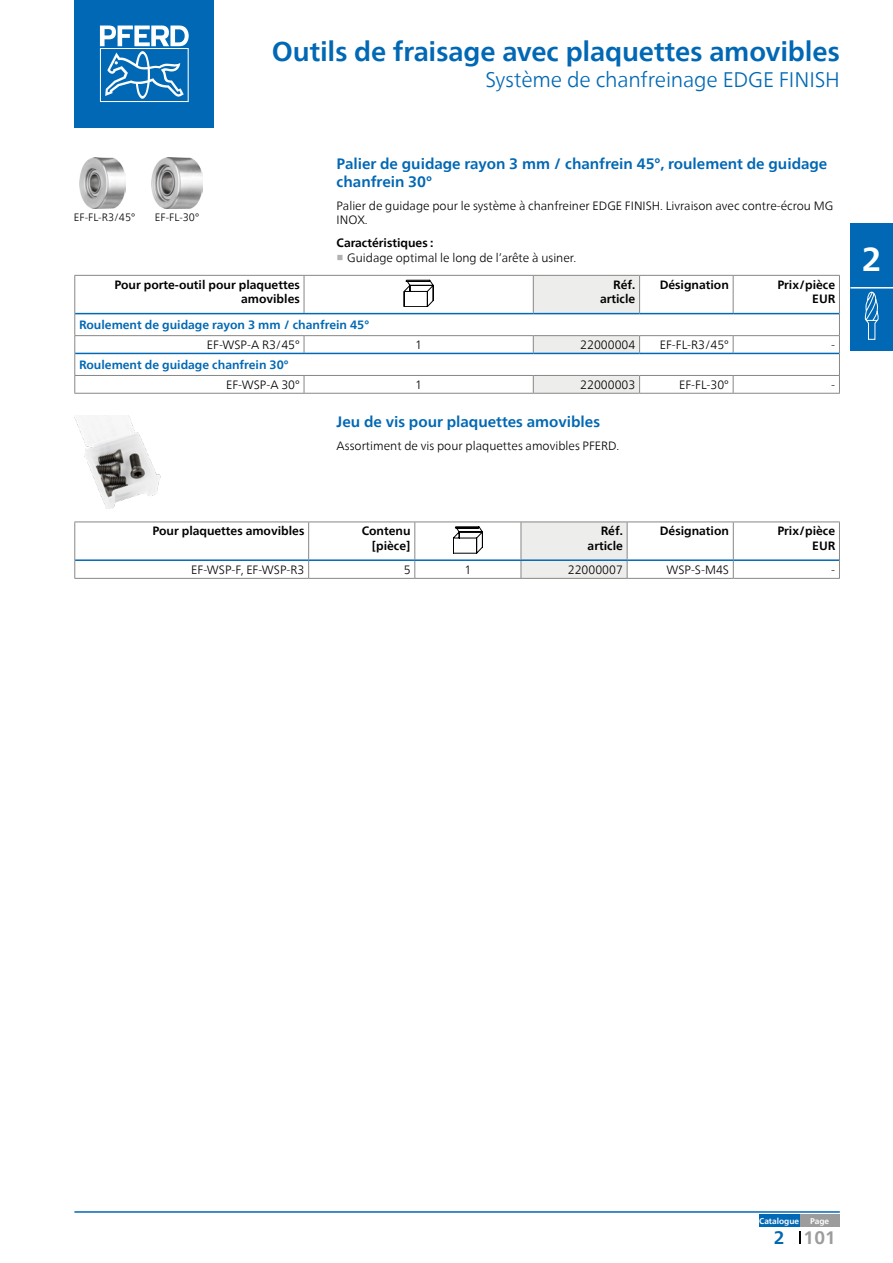
<style>
.page{position:relative;width:893px;height:1263px;background:#fff}
.page>*{position:absolute;margin:0;border:0;box-sizing:border-box;transform-origin:0 0}
.t1{font:700 33px "Neue Frutiger World";color:#fff}
.Headline{font:700 27px "Neue Frutiger World";letter-spacing:-.005em;color:#0068b4}
.Subheadline{font:300 21px "Neue Frutiger World";letter-spacing:-.01em;color:#0068b4}
.t2{font:700 18px "Neue Frutiger World";color:#9c9c9c}
.t3{font:700 18px "Neue Frutiger World";color:#0068b4}
.Produktgruppe{font:700 15px/18px "Neue Frutiger World";color:#0068b4}
.FT_Spaltenspanne{font:300 12px/14.4px "Neue Frutiger World";color:#000}
.Spaltenkopf_rechts{font:700 12px/14.4px "Neue Frutiger World";color:#000;text-align:right}
.Spaltenwert_rechts{font:300 12px "Neue Frutiger World";color:#000}
.Zwischenueberschrift{font:700 12px "Neue Frutiger World";color:#0068b4}
.Artikelnummer{font:300 12px "Neue Frutiger World";color:#000}
.Ueberschrift{font:700 12px "Neue Frutiger World";color:#000}
.Spaltenwert_zentriert{font:300 12px "Neue Frutiger World";color:#000}
.Preis{font:300 12px "Neue Frutiger World";color:#000}
.cIMG{font:300 10.65px "Neue Frutiger World";color:#000}
.t4{font:700 8.25px "Neue Frutiger World";color:#fff}
.s1{font-family:"Arial Unicode MS";font-weight:700;color:#b2b2b2}
</style>
<div class="page">
<hr style="left:74px;top:1211px;width:766px;height:2px;background:#0068b4">
<div style="left:74px;top:0;width:140px;height:128px;background:#0068b4"></div>
<svg style="left:100px;top:26px;width:89px;height:76px"></svg>
<svg style="left:799px;top:1231px;width:1px;height:12px"></svg>
<div style="left:799px;top:1214px;width:41px;height:13px;background:#9c9c9c"></div>
<div style="left:759px;top:1214px;width:40px;height:13px;background:#0068b4"></div>
<div style="left:850px;top:223px;width:43px;height:128px;background:#0068b4"></div>
<hr style="left:850px;top:287px;width:43px;height:2px;background:#fff">
<svg style="left:865px;top:292px;width:13px;height:48px"></svg>
<img style="left:79px;top:157px;width:47px;height:52px">
<img style="left:151px;top:157px;width:52px;height:52px">
<svg style="left:75px;top:314px;width:764px;height:61px"></svg>
<hr style="left:74px;top:275px;width:230px;height:1px;background:#878786">
<hr style="left:74px;top:276px;width:1px;height:38px;background:#878786">
<hr style="left:304px;top:275px;width:229px;height:1px;background:#878786">
<hr style="left:304px;top:276px;width:1px;height:37px;background:#878786">
<hr style="left:640px;top:275px;width:93px;height:1px;background:#878786">
<hr style="left:733px;top:275px;width:107px;height:1px;background:#878786">
<hr style="left:733px;top:276px;width:1px;height:37px;background:#878786">
<hr style="left:839px;top:276px;width:1px;height:38px;background:#878786">
<svg style="left:304px;top:336px;width:1px;height:17px"></svg>
<svg style="left:733px;top:336px;width:1px;height:17px"></svg>
<svg style="left:304px;top:376px;width:1px;height:17px"></svg>
<svg style="left:733px;top:376px;width:1px;height:17px"></svg>
<hr style="left:74px;top:393px;width:230px;height:1px;background:#878786">
<hr style="left:304px;top:393px;width:229px;height:1px;background:#878786">
<hr style="left:640px;top:393px;width:93px;height:1px;background:#878786">
<hr style="left:733px;top:393px;width:107px;height:1px;background:#878786">
<hr style="left:75px;top:313px;width:229px;height:1px;background:#0068b4">
<hr style="left:304px;top:313px;width:229px;height:1px;background:#0068b4">
<hr style="left:640px;top:313px;width:93px;height:1px;background:#0068b4">
<hr style="left:733px;top:313px;width:106px;height:1px;background:#0068b4">
<hr style="left:74px;top:335px;width:230px;height:1px;background:#878786">
<hr style="left:304px;top:335px;width:229px;height:1px;background:#878786">
<hr style="left:640px;top:335px;width:93px;height:1px;background:#878786">
<hr style="left:733px;top:335px;width:107px;height:1px;background:#878786">
<hr style="left:75px;top:353px;width:229px;height:1px;background:#0068b4">
<hr style="left:304px;top:353px;width:229px;height:1px;background:#0068b4">
<hr style="left:640px;top:353px;width:93px;height:1px;background:#0068b4">
<hr style="left:733px;top:353px;width:106px;height:1px;background:#0068b4">
<svg style="left:74px;top:314px;width:1px;height:79px"></svg>
<svg style="left:839px;top:314px;width:1px;height:79px"></svg>
<hr style="left:74px;top:375px;width:230px;height:1px;background:#878786">
<hr style="left:304px;top:375px;width:229px;height:1px;background:#878786">
<hr style="left:640px;top:375px;width:93px;height:1px;background:#878786">
<hr style="left:733px;top:375px;width:107px;height:1px;background:#878786">
<svg style="left:533px;top:275px;width:107px;height:118px"></svg>
<hr style="left:533px;top:393px;width:107px;height:1px;background:#878786">
<svg style="left:404px;top:280px;width:30px;height:27px"></svg>
<img style="left:74px;top:415px;width:87px;height:94px">
<hr style="left:74px;top:521px;width:235px;height:1px;background:#878786">
<hr style="left:74px;top:522px;width:1px;height:38px;background:#878786">
<hr style="left:309px;top:521px;width:106px;height:1px;background:#878786">
<hr style="left:308px;top:522px;width:1px;height:37px;background:#878786">
<hr style="left:415px;top:521px;width:106px;height:1px;background:#878786">
<hr style="left:414px;top:522px;width:1px;height:37px;background:#878786">
<hr style="left:627px;top:521px;width:106px;height:1px;background:#878786">
<hr style="left:733px;top:521px;width:107px;height:1px;background:#878786">
<hr style="left:733px;top:522px;width:1px;height:37px;background:#878786">
<hr style="left:839px;top:522px;width:1px;height:38px;background:#878786">
<svg style="left:74px;top:560px;width:1px;height:18px"></svg>
<svg style="left:308px;top:561px;width:1px;height:17px"></svg>
<svg style="left:414px;top:561px;width:1px;height:17px"></svg>
<svg style="left:733px;top:561px;width:1px;height:17px"></svg>
<svg style="left:839px;top:560px;width:1px;height:18px"></svg>
<hr style="left:74px;top:578px;width:235px;height:1px;background:#878786">
<hr style="left:309px;top:578px;width:106px;height:1px;background:#878786">
<hr style="left:415px;top:578px;width:106px;height:1px;background:#878786">
<hr style="left:627px;top:578px;width:106px;height:1px;background:#878786">
<hr style="left:733px;top:578px;width:107px;height:1px;background:#878786">
<hr style="left:75px;top:559px;width:234px;height:2px;background:#0068b4">
<hr style="left:309px;top:559px;width:106px;height:2px;background:#0068b4">
<hr style="left:415px;top:559px;width:106px;height:2px;background:#0068b4">
<hr style="left:627px;top:559px;width:106px;height:2px;background:#0068b4">
<hr style="left:733px;top:559px;width:106px;height:2px;background:#0068b4">
<hr style="left:521px;top:521px;width:106px;height:1px;background:#878786">
<svg style="left:521px;top:522px;width:107px;height:56px;background:#e4e7e8"></svg>
<hr style="left:521px;top:578px;width:106px;height:1px;background:#878786">
<svg style="left:453px;top:526px;width:30px;height:27px"></svg>
<p class="Headline" style="left:272px;top:28px;width:569px">Outils de fraisage avec plaquettes amovibles</p>
<p class="Subheadline" style="left:485px;top:63px;width:356px">Système de chanfreinage EDGE FINISH</p>
<p class="cIMG" style="left:74px;top:209px;width:63px">EF-FL-R3/45°</p>
<p class="cIMG" style="left:155px;top:209px;width:46px">EF-FL-30°</p>
<p class="Produktgruppe" style="left:337px;top:154px;width:492px">Palier de guidage rayon 3 mm / chanfrein 45°, roulement de guidage chanfrein 30°</p>
<p class="FT_Spaltenspanne" style="left:337px;top:198px;width:498px">Palier de guidage pour le système à chanfreiner EDGE FINISH. Livraison avec contre-écrou MG<br>INOX.</p>
<p class="Ueberschrift" style="left:337px;top:232px;width:98px">Caractéristiques :</p>
<p class="FT_Spaltenspanne" style="left:337px;top:250px;width:241px"><span class="s1">■</span> Guidage optimal le long de l’arête à usiner.</p>
<p class="Spaltenkopf_rechts" style="left:114px;top:277px;width:187px">Pour porte-outil pour plaquettes amovibles</p>
<p class="Spaltenkopf_rechts" style="left:600px;top:277px;width:37px">Réf. article</p>
<p class="Spaltenkopf_rechts" style="left:660px;top:277px;width:71px">Désignation</p>
<p class="Spaltenkopf_rechts" style="left:777px;top:277px;width:59px">Prix/pièce</p>
<p class="Spaltenkopf_rechts" style="left:812px;top:292px;width:24px">EUR</p>
<p class="Zwischenueberschrift" style="left:79px;top:314px;width:292px">Roulement de guidage rayon 3 mm / chanfrein 45°</p>
<p class="Spaltenwert_rechts" style="left:207px;top:336px;width:94px">EF-WSP-A R3/45°</p>
<p class="Spaltenwert_zentriert" style="left:415px;top:336px;width:8px">1</p>
<p class="Artikelnummer" style="left:580px;top:336px;width:57px">22000004</p>
<p class="Spaltenwert_rechts" style="left:660px;top:336px;width:71px">EF-FL-R3/45°</p>
<p class="Preis" style="left:831px;top:336px;width:5px">-</p>
<p class="Zwischenueberschrift" style="left:79px;top:354px;width:211px">Roulement de guidage chanfrein 30°</p>
<p class="Spaltenwert_rechts" style="left:226px;top:375px;width:75px">EF-WSP-A 30°</p>
<p class="Spaltenwert_zentriert" style="left:415px;top:375px;width:8px">1</p>
<p class="Artikelnummer" style="left:580px;top:375px;width:57px">22000003</p>
<p class="Spaltenwert_rechts" style="left:679px;top:375px;width:51px">EF-FL-30°</p>
<p class="Preis" style="left:831px;top:375px;width:5px">-</p>
<p class="Produktgruppe" style="left:337px;top:412px;width:265px">Jeu de vis pour plaquettes amovibles</p>
<p class="FT_Spaltenspanne" style="left:337px;top:438px;width:284px">Assortiment de vis pour plaquettes amovibles PFERD.</p>
<h1 class="t1" style="left:862px;top:230px;width:21px">2</h1>
<p class="Spaltenkopf_rechts" style="left:152px;top:524px;width:154px">Pour plaquettes amovibles</p>
<p class="Spaltenkopf_rechts" style="left:362px;top:524px;width:50px">Contenu</p>
<p class="Spaltenkopf_rechts" style="left:372px;top:538px;width:40px">[pièce]</p>
<p class="Spaltenkopf_rechts" style="left:588px;top:524px;width:37px">Réf. article</p>
<p class="Spaltenkopf_rechts" style="left:660px;top:524px;width:71px">Désignation</p>
<p class="Spaltenkopf_rechts" style="left:777px;top:524px;width:59px">Prix/pièce</p>
<p class="Spaltenkopf_rechts" style="left:812px;top:538px;width:24px">EUR</p>
<p class="Spaltenwert_rechts" style="left:191px;top:560px;width:115px">EF-WSP-F, EF-WSP-R3</p>
<p class="Spaltenwert_rechts" style="left:404px;top:560px;width:8px">5</p>
<p class="Spaltenwert_zentriert" style="left:464px;top:560px;width:8px">1</p>
<p class="Artikelnummer" style="left:568px;top:560px;width:57px">22000007</p>
<p class="Spaltenwert_rechts" style="left:666px;top:560px;width:64px">WSP-S-M4S</p>
<p class="Preis" style="left:831px;top:560px;width:5px">-</p>
<p class="t4" style="left:759px;top:1213px;width:41px">Catalogue</p>
<p class="t4" style="left:810px;top:1213px;width:21px">Page</p>
<h3 class="t3" style="left:774px;top:1221px;width:12px">2</h3>
<h3 class="t2" style="left:804px;top:1221px;width:34px">101</h3>
</div>
